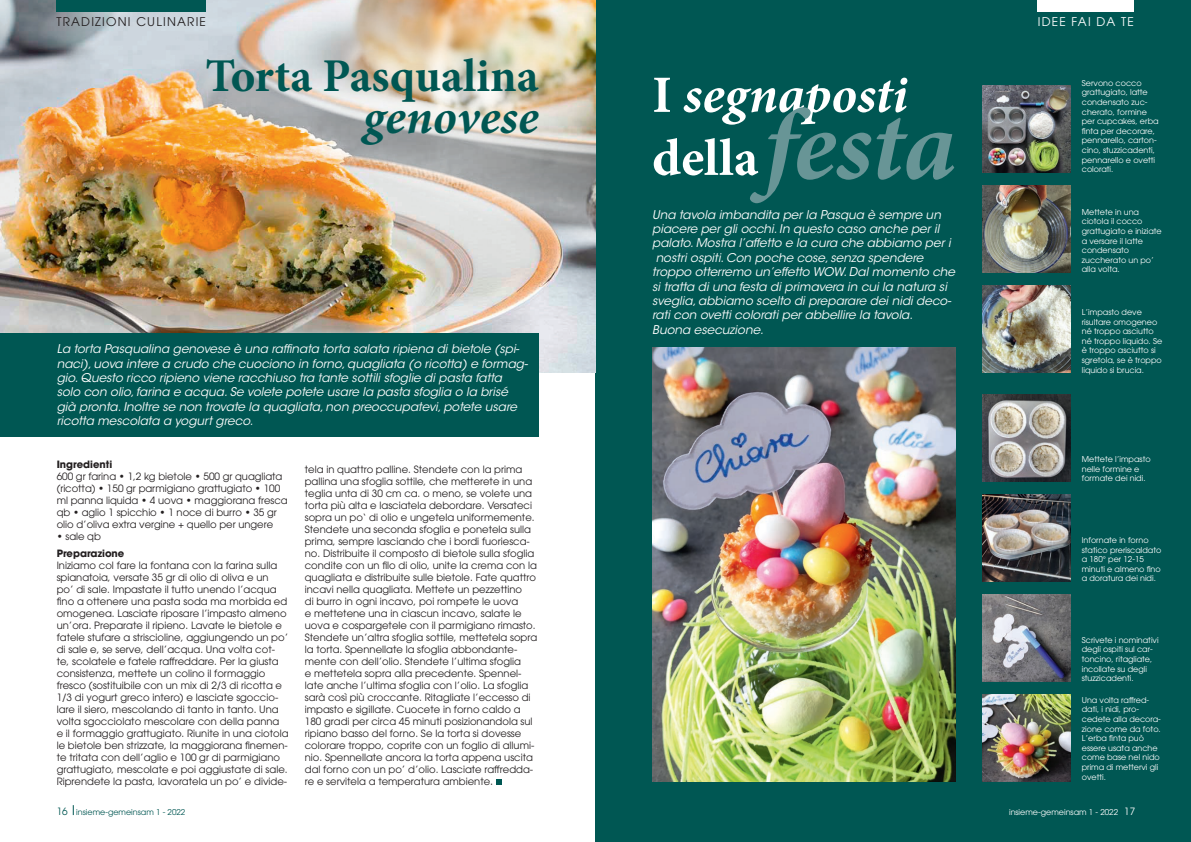
<style>
.page{position:relative;width:1191px;height:842px;background:#fff}
.page>*{position:absolute;margin:0;border:0;box-sizing:border-box;transform-origin:0 0}
.t1{font:italic 700 52.5px/63px "Minion Pro";color:#fff}
.t2{font:italic 700 49px "Minion Pro";letter-spacing:.005em;color:#005753}
.t3{font:700 47px "Minion Pro";color:#005753}
.t4{font:italic 12px/14.4px "ITC Avant Garde Std";color:#fff}
.t5{font:12px "ITC Avant Garde Std";letter-spacing:.1em;color:#231f20}
.t6{font:12px "ITC Avant Garde Std";letter-spacing:.1em;color:#fff}
.t7{font:10px/12px "ITC Avant Garde Std";color:#231f20}
.t8{font:700 10px "ITC Avant Garde Std";color:#231f20}
.t9{font:8px/9.6px "ITC Avant Garde Std";color:#fff}
.t10{font:8px "ITC Avant Garde Std";color:#005753}
.s1{font-size:11px}
.s2{font-style:normal}
.s3{font-size:101.3px;color:#689596}
.s4{font-size:10px}
</style>
<div class="page">
<div style="left:595px;top:0;width:596px;height:842px;background:#005753"></div>
<div style="left:1037px;top:0;width:97px;height:11px;background:#fff"></div>
<img style="left:982px;top:85px;width:88px;height:87px">
<img style="left:982px;top:185px;width:88px;height:87px">
<img style="left:982px;top:494px;width:88px;height:87px">
<img style="left:982px;top:594px;width:88px;height:87px">
<img style="left:982px;top:285px;width:88px;height:87px">
<img style="left:982px;top:394px;width:88px;height:87px">
<img style="left:982px;top:694px;width:88px;height:88px">
<img style="left:652px;top:348px;width:303px;height:434px">
<img style="left:0;top:0;width:595px;height:373px">
<div style="left:0;top:333px;width:539px;height:104px;background:#005753"></div>
<div style="left:57px;top:0;width:149px;height:11px;background:#005753"></div>
<svg style="left:496px;top:780px;width:6px;height:5px"></svg>
<p class="t5" style="left:56px;top:14px;width:151px">TRADIZIONI CULINARIE</p>
<h3 class="t3" style="left:205px;top:43px;width:335px">Torta Pasqualina</h3>
<h2 class="t2" style="left:363px;top:82px;width:177px">genovese</h2>
<p class="t4" style="left:57px;top:342px;width:473px">La torta Pasqualina genovese è una raffinata torta salata ripiena di bietole (spi&shy;naci), uova intere a crudo che cuociono in forno, quagliata (o ricotta) e formag&shy;gio. Questo ricco ripieno viene racchiuso tra tante sottili sfoglie di pasta fatta solo con olio, farina e acqua. Se volete potete usare la pasta sfoglia o la brisé già pronta. Inoltre se non trovate la quagliata, non preoccupatevi, potete usare ricotta mescolata a yogurt greco.</p>
<p class="t8" style="left:57px;top:457px;width:57px">Ingredienti</p>
<p class="t7" style="left:57px;top:470px;width:232px">600 gr farina • 1,2 kg bietole • 500 gr quagliata (ricotta) • 150 gr parmigiano grattugiato • 100 ml panna liquida • 4 uova • maggiorana fresca qb • aglio 1 spicchio • 1 noce di burro • 35 gr olio d’oliva extra vergine + quello per ungere</p>
<p class="t7" style="left:57px;top:530px;width:46px">• sale qb</p>
<p class="t8" style="left:57px;top:547px;width:69px">Preparazione</p>
<p class="t7" style="left:57px;top:559px;width:233px">Iniziamo col fare la fontana con la farina sulla spianatoia, versate 35 gr di olio di oliva e un<br>po’ di sale. Impastate il tutto unendo l’acqua fino a ottenere una pasta soda ma morbida ed omogenea. Lasciate riposare l’impasto almeno un’ora. Preparate il ripieno. Lavate le bietole e fatele stufare a striscioline, aggiungendo un po’ di sale e, se serve, dell’acqua. Una volta cot&shy;te, scolatele e fatele raffreddare. Per la giusta consistenza, mettete un colino il formaggio fresco (sostituibile con un mix di 2/3 di ricotta e 1/3 di yogurt greco intero) e lasciate sgoccio&shy;lare il siero, mescolando di tanto in tanto. Una volta sgocciolato mescolare con della panna<br>e il formaggio grattugiato. Riunite in una ciotola le bietole ben strizzate, la maggiorana finemen&shy;te tritata con dell’aglio e 100 gr di parmigiano grattugiato, mescolate e poi aggiustate di sale.<br>Riprendete la pasta, lavoratela un po’ e divide-</p>
<p class="t7" style="left:305px;top:463px;width:234px">tela in quattro palline. Stendete con la prima pallina una sfoglia sottile, che metterete in una teglia unta di 30 cm ca. o meno, se volete una torta più alta e lasciatela debordare. Versateci sopra un po‘ di olio e ungetela uniformemente.<br>Stendete una seconda sfoglia e ponetela sulla prima, sempre lasciando che i bordi fuoriesca&shy;no. Distribuite il composto di bietole sulla sfoglia condite con un filo di olio, unite la crema con la quagliata e distribuite sulle bietole. Fate quattro incavi nella quagliata. Mettete un pezzettino<br>di burro in ogni incavo, poi rompete le uova<br>e mettetene una in ciascun incavo, salate le uova e cospargetele con il parmigiano rimasto.<br>Stendete un’altra sfoglia sottile, mettetela sopra la torta. Spennellate la sfoglia abbondante&shy;mente con dell’olio. Stendete l’ultima sfoglia<br>e mettetela sopra alla precedente. Spennel&shy;late anche l’ultima sfoglia con l’olio. La sfoglia sarà così più croccante. Ritagliate l’eccesso di impasto e sigillate. Cuocete in forno caldo a 180 gradi per circa 45 minuti posizionandola sul ripiano basso del forno. Se la torta si dovesse colorare troppo, coprite con un foglio di allumi&shy;nio. Spennellate ancora la torta appena uscita dal forno con un po’ d’olio. Lasciate raffredda&shy;re e servitela a temperatura ambiente<span class="s1">.</span></p>
<h1 class="t1" style="left:652px;top:63px;width:305px"><span class="s2">I</span> segnaposti <span class="s2">della</span><span class="s3">festa</span></h1>
<p class="t4" style="left:652px;top:207px;width:304px">Una tavola imbandita per la Pasqua è sempre un piacere per gli occhi. In questo caso anche per il palato. Mostra l’affetto e la cura che abbiamo per i nostri ospiti. Con poche cose, senza spendere troppo otterremo un’effetto WOW. Dal momento che si tratta di una festa di primavera in cui la natura si sveglia, abbiamo scelto di preparare dei nidi deco&shy;rati con ovetti colorati per abbellire la tavola.<br>Buona esecuzione.</p>
<p class="t6" style="left:1037px;top:14px;width:98px">IDEE FAI DA TE</p>
<p class="t9" style="left:1081px;top:78px;width:78px">Servono cocco grattugiato, latte condensato zuc&shy;cherato, formine per cupcakes, erba finta per decorare, pennarello, carton&shy;cino, stuzzicadenti, pennarello e ovetti colorati.</p>
<p class="t9" style="left:1081px;top:207px;width:81px">Mettete in una ciotola il cocco grattugiato e iniziate a versare il latte condensato zuccherato un po’ alla volta.</p>
<p class="t9" style="left:1081px;top:307px;width:82px">L’impasto deve risultare omogeneo né troppo asciutto né troppo liquido. Se è troppo asciutto si sgretola, se è troppo liquido si brucia.</p>
<p class="t9" style="left:1081px;top:454px;width:70px">Mettete l’impasto nelle formine e formate dei nidi.</p>
<p class="t9" style="left:1081px;top:535px;width:81px">Infornate in forno statico preriscaldato a 180° per 12-15 minuti e almeno fino a doratura dei nidi.</p>
<p class="t9" style="left:1081px;top:635px;width:78px">Scrivete i nominativi degli ospiti sul car&shy;toncino, ritagliate, incollate su degli stuzzicadenti.</p>
<p class="t9" style="left:1081px;top:695px;width:81px">Una volta raffred&shy;dati, i nidi, pro&shy;cedete alla decora&shy;zione come da foto.<br>L’erba finta può essere usata anche come base nel nido prima di mettervi gli ovetti.</p>
<p class="t10" style="left:57px;top:807px;width:130px"><span class="s4">16</span> insieme-gemeinsam 1 - 2022</p>
<p class="t9" style="left:1009px;top:807px;width:128px">insieme-gemeinsam 1 - 2022 <span class="s4">17</span></p>
</div>
